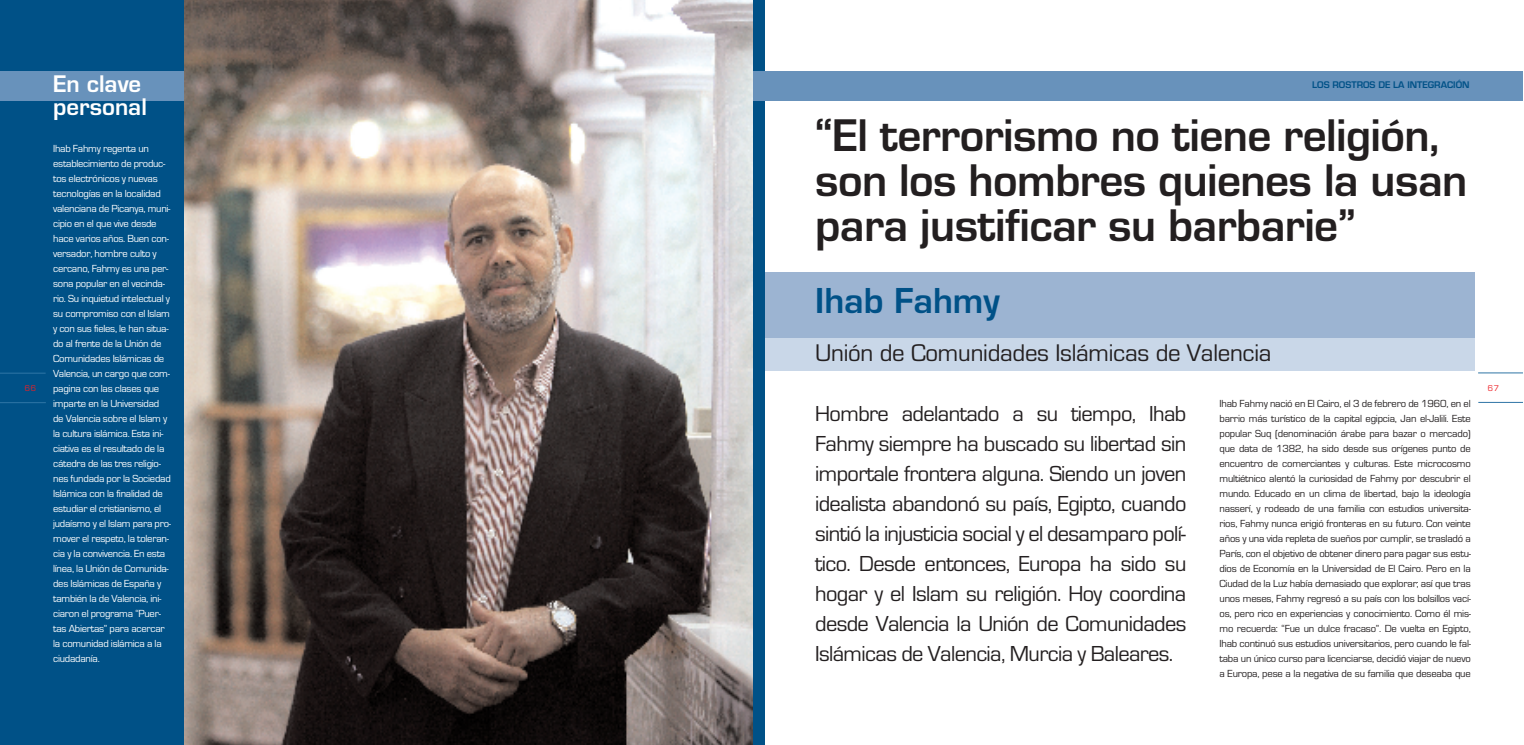
<style>
.page{position:relative;width:1524px;height:745px;background:#fff}
.page>*{position:absolute;margin:0;border:0;box-sizing:border-box;transform-origin:0 0}
.t1{font:700 47.5px/45px "Eurostile";letter-spacing:-.01em;color:#231f20}
.t2{font:700 37.5px "Eurostile";color:#005187}
.t3{font:25px "Eurostile";letter-spacing:-.01em;color:#231f20}
.t4{font:700 25px/22.5px "Eurostile";color:#fff}
.t5{font:22.5px/30px "Eurostile";letter-spacing:-.03em;color:#231f20;text-align:justify}
.t6{font:10.62px/15px "Eurostile";letter-spacing:-.02em;color:#231f20;text-align:justify}
.t7{font:10.62px/15px "Eurostile";letter-spacing:-.025em;color:#fff}
.t8{font:700 10px "Eurostile";color:#005187}
.t9{font:8.75px "Eurostile";color:#ee1e24}
</style>
<div class="page">
<div style="left:753px;top:333px;width:721px;height:37px;background:#c9d7e8"></div>
<div style="left:753px;top:272px;width:721px;height:65px;background:#9cb4d2"></div>
<div style="left:0;top:0;width:765px;height:744px;background:#005187"></div>
<hr style="left:1478px;top:372px;width:44px;height:1px;background:#2f75a5">
<hr style="left:1478px;top:402px;width:44px;height:1px;background:#2f75a5">
<hr style="left:0;top:373px;width:46px;height:1px;background:#2f75a5">
<hr style="left:0;top:402px;width:46px;height:1px;background:#2f75a5">
<div style="left:0;top:71px;width:1522px;height:30px;background:#6892bb"></div>
<img style="left:185px;top:0;width:567px;height:744px">
<h3 class="t4" style="left:53px;top:72px;width:95px">En clave personal</h3>
<p class="t8" style="left:1312px;top:79px;width:159px">LOS ROSTROS DE LA INTEGRACIÓN</p>
<h1 class="t1" style="left:815px;top:111px;width:654px">“El terrorismo no tiene religión, son los hombres quienes la usan para justificar su barbarie”</h1>
<p class="t7" style="left:53px;top:140px;width:119px">Ihab Fahmy regenta un establecimiento de produc&shy;tos electrónicos y nuevas tecnologías en la localidad valenciana de Picanya, muni&shy;cipio en el que vive desde hace varios años. Buen con&shy;versador, hombre culto y cercano, Fahmy es una per&shy;sona popular en el vecinda&shy;rio. Su inquietud intelectual y su compromiso con el Islam y con sus fieles, le han situa&shy;do al frente de la Unión de<br>Comunidades Islámicas de<br>Valencia, un cargo que com&shy;pagina con las clases que imparte en la Universidad de Valencia sobre el Islam y la cultura islámica. Esta ini&shy;ciativa es el resultado de la cátedra de las tres religio&shy;nes fundada por la Sociedad<br>Islámica con la finalidad de estudiar el cristianismo, el judaísmo y el Islam para pro&shy;mover el respeto, la toleran&shy;cia y la convivencia. En esta línea, la Unión de Comunida&shy;des Islámicas de España y también la de Valencia, ini&shy;ciaron el programa “Puer&shy;tas Abiertas” para acercar la comunidad islámica a la ciudadanía.</p>
<h2 class="t2" style="left:815px;top:278px;width:186px">Ihab Fahmy</h2>
<h3 class="t3" style="left:815px;top:337px;width:458px">Unión de Comunidades Islámicas de Valencia</h3>
<p class="t9" style="left:25px;top:382px;width:13px">66</p>
<p class="t9" style="left:1488px;top:382px;width:13px">67</p>
<p class="t5" style="left:815px;top:398px;width:373px">Hombre adelantado a su tiempo, Ihab Fahmy siempre ha buscado su libertad sin importale frontera alguna. Siendo un joven idealista abandonó su país, Egipto, cuando sintió la injusticia social y el desamparo polí&shy;tico. Desde entonces, Europa ha sido su hogar y el Islam su religión. Hoy coordina desde Valencia la Unión de Comunidades Islámicas de Valencia, Murcia y Baleares.</p>
<p class="t6" style="left:1219px;top:395px;width:253px">Ihab Fahmy nació en El Cairo, el 3 de febrero de 1960, en el barrio más turístico de la capital egipcia, Jan el-Jalili. Este popular Suq (denominación árabe para bazar o mercado) que data de 1382, ha sido desde sus orígenes punto de encuentro de comerciantes y culturas. Este microcosmo multiétnico alentó la curiosidad de Fahmy por descubrir el mundo. Educado en un clima de libertad, bajo la ideología nasserí, y rodeado de una familia con estudios universita&shy;rios, Fahmy nunca erigió fronteras en su futuro. Con veinte años y una vida repleta de sueños por cumplir, se trasladó a París, con el objetivo de obtener dinero para pagar sus estu&shy;dios de Economía en la Universidad de El Cairo. Pero en la Ciudad de la Luz había demasiado que explorar; así que tras unos meses, Fahmy regresó a su país con los bolsillos vací&shy;os, pero rico en experiencias y conocimiento. Como él mis&shy;mo recuerda: “Fue un dulce fracaso”. De vuelta en Egipto, Ihab continuó sus estudios universitarios, pero cuando le fal&shy;taba un único curso para licenciarse, decidió viajar de nuevo a Europa, pese a la negativa de su familia que deseaba que</p>
</div>
